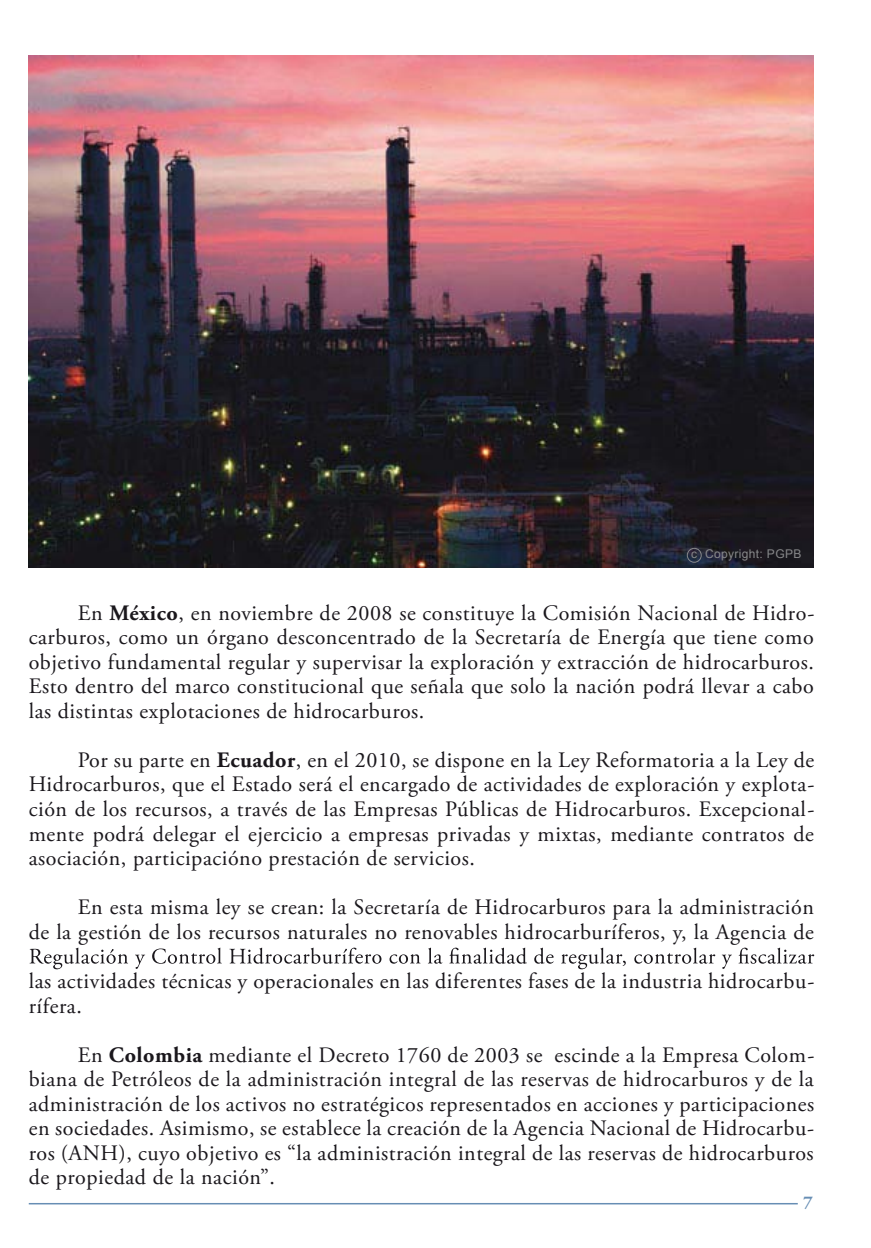
<style>
.page{position:relative;width:871px;height:1248px;background:#fff}
.page>*{position:absolute;margin:0;border:0;box-sizing:border-box;transform-origin:0 0}
.t1{font:22px/24.6px "Adobe Garamond Pro";letter-spacing:.025em;color:#1a171c;text-align:justify}
.t2{font:700 18px "Adobe Garamond Pro";color:#678eb4}
.t3{font:12px "Arial";letter-spacing:.03em;color:#87888a}
.s1{font-weight:700}
</style>
<div class="page">
<img style="left:29px;top:56px;width:784px;height:511px">
<svg style="left:30px;top:947px;width:784px;height:22px"></svg>
<hr style="left:29px;top:1202px;width:768px;height:2px;background:#678eb4">
<svg style="left:686px;top:548px;width:15px;height:14px"></svg>
<p class="t3" style="left:691px;top:546px;width:112px">c Copyright: PGPB</p>
<p class="t1" style="left:29px;top:601px;width:786px;text-indent:49px">En <span class="s1">México</span>, en noviembre de 2008 se constituye la Comisión Nacional de Hidro&shy;carburos, como un órgano desconcentrado de la Secretaría de Energía que tiene como objetivo fundamental regular y supervisar la exploración y extracción de hidrocarburos.<br>Esto dentro del marco constitucional que señala que solo la nación podrá llevar a cabo las distintas explotaciones de hidrocarburos.</p>
<p class="t1" style="left:29px;top:748px;width:786px;text-indent:49px">Por su parte en <span class="s1">Ecuador</span>, en el 2010, se dispone en la Ley Reformatoria a la Ley de Hidrocarburos, que el Estado será el encargado de actividades de exploración y explota&shy;ción de los recursos, a través de las Empresas Públicas de Hidrocarburos. Excepcional&shy;mente podrá delegar el ejercicio a empresas privadas y mixtas, mediante contratos de asociación, participacióno prestación de servicios.</p>
<p class="t1" style="left:29px;top:895px;width:786px;text-align:right">En esta misma ley se crean: la Secretaría de Hidrocarburos para la administración<br>de la gestión de los recursos naturales no renovables hidrocarburíferos, y, la Agencia de</p>
<p class="t1" style="left:29px;top:969px;width:786px">las actividades técnicas y operacionales en las diferentes fases de la industria hidrocarbu&shy;rífera.</p>
<p class="t1" style="left:29px;top:1043px;width:786px;text-indent:49px">En <span class="s1">Colombia</span> mediante el Decreto 1760 de 2003 se escinde a la Empresa Colom&shy;biana de Petróleos de la administración integral de las reservas de hidrocarburos y de la administración de los activos no estratégicos representados en acciones y participaciones en sociedades. Asimismo, se establece la creación de la Agencia Nacional de Hidrocarbu&shy;ros (ANH), cuyo objetivo es “la administración integral de las reservas de hidrocarburos de propiedad de la nación”.</p>
<p class="t2" style="left:803px;top:1192px;width:11px">7</p>
</div>
